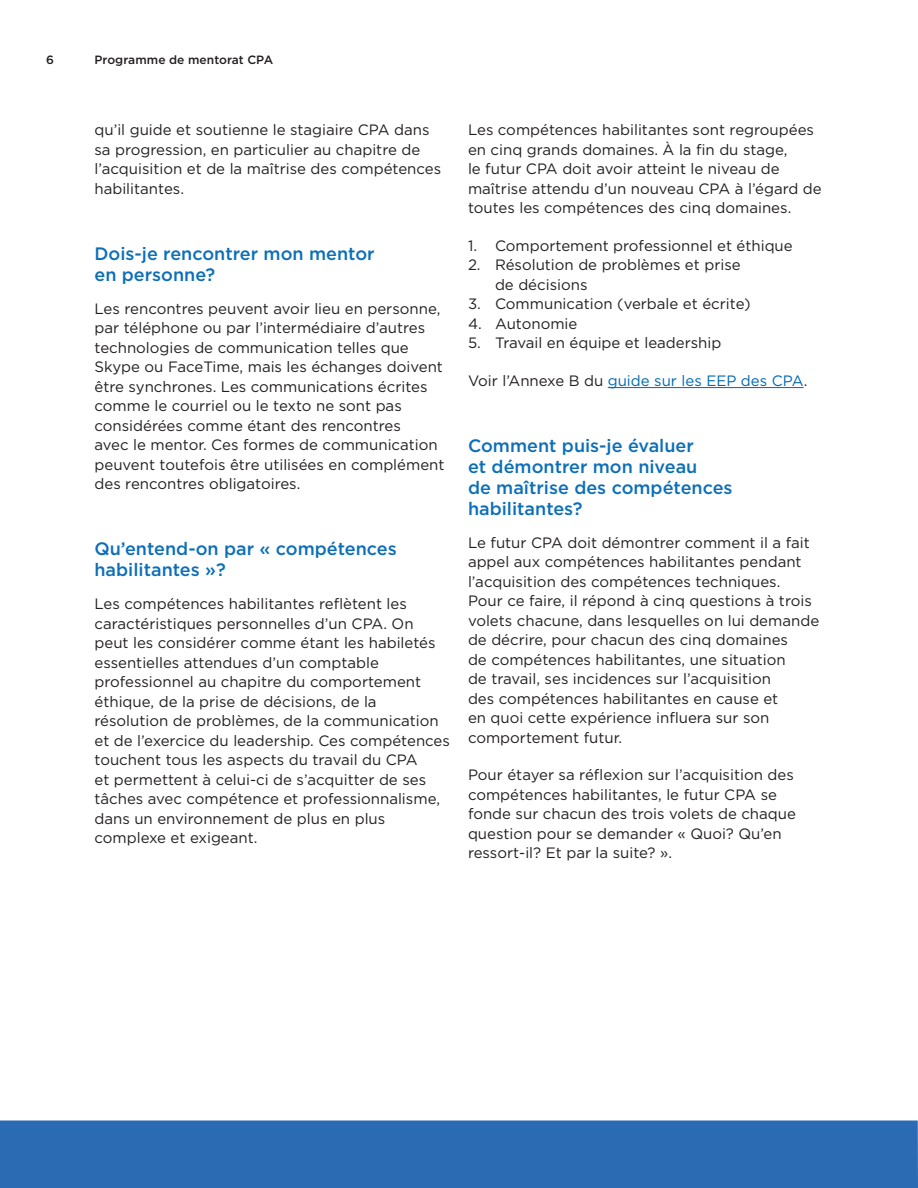
<style>
.page{position:relative;width:918px;height:1188px;background:#fff}
.page>*{position:absolute;margin:0;border:0;box-sizing:border-box;transform-origin:0 0}
.t1{font:500 18px/21px "Gotham";color:#0c6fb8}
.t2{font:15px/19.5px "Gotham";color:#231f20}
.t3{font:15px "Gotham";color:#0168b3}
.t4{font:500 12px "Gotham";color:#231f20}
.s1{color:#231f20}
</style>
<div class="page">
<div style="left:0;top:1120px;width:918px;height:68px;background:#2b6bb4"></div>
<hr style="left:608px;top:387px;width:196px;height:1px;background:#0168b3">
<p class="t4" style="left:46px;top:52px;width:9px">6</p>
<p class="t4" style="left:95px;top:52px;width:180px">programme de mentorat cpa</p>
<p class="t2" style="left:94px;top:120px;width:348px">qu’il guide et soutienne le stagiaire CPA dans sa progression, en particulier au chapitre de l’acquisition et de la maîtrise des compétences habilitantes.</p>
<h3 class="t1" style="left:94px;top:242px;width:282px">dois-je rencontrer mon mentor en personne?</h3>
<p class="t2" style="left:94px;top:298px;width:352px">Les rencontres peuvent avoir lieu en personne, par téléphone ou par l’intermédiaire d’autres technologies de communication telles que Skype ou FaceTime, mais les échanges doivent être synchrones. Les communications écrites comme le courriel ou le texto ne sont pas considérées comme étant des rencontres<br>avec le mentor. Ces formes de communication peuvent toutefois être utilisées en complément des rencontres obligatoires.</p>
<h3 class="t1" style="left:94px;top:538px;width:304px">qu’entend-on par « compétences habilitantes »?</h3>
<p class="t2" style="left:94px;top:594px;width:357px">Les compétences habilitantes refètent les caractéristiques personnelles d’un CPA. On peut les considérer comme étant les habiletés essentielles attendues d’un comptable professionnel au chapitre du comportement éthique, de la prise de décisions, de la résolution de problèmes, de la communication et de l’exercice du leadership. Ces compétences touchent tous les aspects du travail du CPA<br>et permettent à celui-ci de s’acquitter de ses tâches avec compétence et professionnalisme, dans un environnement de plus en plus complexe et exigeant.</p>
<p class="t2" style="left:468px;top:120px;width:355px">Les compétences habilitantes sont regroupées en cinq grands domaines. À la fn du stage,<br>le futur CPA doit avoir atteint le niveau de maîtrise attendu d’un nouveau CPA à l’égard de toutes les compétences des cinq domaines.</p>
<p class="t2" style="left:468px;top:235px;width:326px">1. Comportement professionnel et éthique</p>
<p class="t2" style="left:495px;top:255px;width:247px;text-indent:-27px">2. Résolution de problèmes et prise de décisions</p>
<p class="t2" style="left:468px;top:294px;width:284px">3. Communication (verbale et écrite)</p>
<p class="t2" style="left:468px;top:313px;width:111px">4. Autonomie</p>
<p class="t2" style="left:468px;top:333px;width:255px">5. Travail en équipe et leadership</p>
<p class="t3" style="left:468px;top:371px;width:341px"><span class="s1">Voir l’Annexe B du</span> guide sur les EEP des CPA<span class="s1">.</span></p>
<h3 class="t1" style="left:468px;top:434px;width:266px">comment puis-je évaluer<br>et démontrer mon niveau<br>de maîtrise des compétences habilitantes?</h3>
<p class="t2" style="left:468px;top:532px;width:353px">Le futur CPA doit démontrer comment il a fait appel aux compétences habilitantes pendant l’acquisition des compétences techniques.<br>Pour ce faire, il répond à cinq questions à trois volets chacune, dans lesquelles on lui demande de décrire, pour chacun des cinq domaines<br>de compétences habilitantes, une situation<br>de travail, ses incidences sur l’acquisition<br>des compétences habilitantes en cause et<br>en quoi cette expérience infuera sur son comportement futur.</p>
<p class="t2" style="left:468px;top:765px;width:329px">Pour étayer sa réfexion sur l’acquisition des compétences habilitantes, le futur CPA se fonde sur chacun des trois volets de chaque question pour se demander « Quoi? Qu’en ressort-il? Et par la suite? ».</p>
</div>
